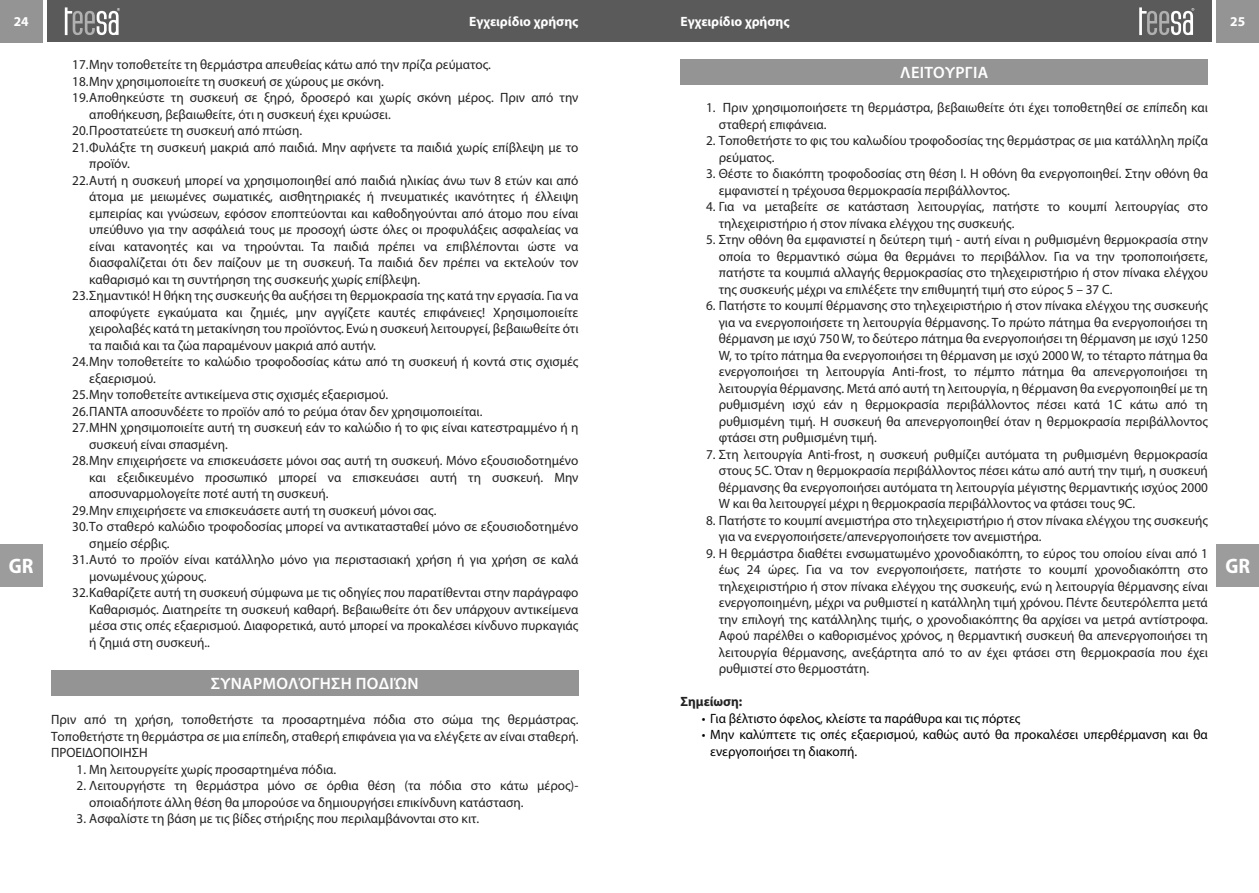
<style>
.page{position:relative;width:1259px;height:893px;background:#fff}
.page>*{position:absolute;margin:0;border:0;box-sizing:border-box;transform-origin:0 0}
.t1{font:700 semi-condensed 21px "Myriad Pro";color:#fff}
.t2{font:600 16.5px "Myriad Pro";letter-spacing:.02em;color:#fff}
.t3{font:13.5px/16.5px "Myriad Pro";color:#222}
.t4{font:13.5px/16.5px "Myriad Pro";color:#000}
.t5{font:700 13.5px "Myriad Pro";color:#fff}
.t6{font:700 13.5px "Myriad Pro";color:#222}
</style>
<div class="page">
<div style="left:629px;top:0;width:583px;height:42px;background:#5a5a5a"></div>
<div style="left:0;top:0;width:43px;height:43px;background:#949494"></div>
<div style="left:47px;top:0;width:582px;height:42px;background:#5a5a5a"></div>
<div style="left:1216px;top:0;width:43px;height:43px;background:#949494"></div>
<svg style="left:65px;top:7px;width:55px;height:28px"></svg>
<svg style="left:1139px;top:7px;width:55px;height:28px"></svg>
<div style="left:0;top:544px;width:43px;height:43px;background:#9c9c9c"></div>
<div style="left:1216px;top:544px;width:43px;height:43px;background:#9c9c9c"></div>
<div style="left:51px;top:671px;width:527px;height:25px;background:#949494"></div>
<div style="left:680px;top:60px;width:528px;height:25px;background:#949494"></div>
<p class="t5" style="left:14px;top:16px;width:16px">24</p>
<p class="t5" style="left:469px;top:16px;width:111px">Εγχειρίδιο χρήσης</p>
<p class="t5" style="left:680px;top:16px;width:111px">Εγχειρίδιο χρήσης</p>
<p class="t5" style="left:1230px;top:16px;width:16px">25</p>
<p class="t3" style="left:72px;top:57px;width:420px">17.Μην τοποθετείτε τη θερμάστρα απευθείας κάτω από την πρίζα ρεύματος.</p>
<p class="t3" style="left:72px;top:74px;width:313px">18.Μην χρησιμοποιείτε τη συσκευή σε χώρους με σκόνη.</p>
<p class="t3" style="left:72px;top:90px;width:507px">19.Αποθηκεύστε τη συσκευή σε ξηρό, δροσερό και χωρίς σκόνη μέρος. Πριν από την</p>
<p class="t3" style="left:89px;top:107px;width:303px">αποθήκευση, βεβαιωθείτε, ότι η συσκευή έχει κρυώσει.</p>
<p class="t3" style="left:72px;top:123px;width:231px">20.Προστατεύετε τη συσκευή από πτώση.</p>
<p class="t3" style="left:72px;top:140px;width:507px">21.Φυλάξτε τη συσκευή μακριά από παιδιά. Μην αφήνετε τα παιδιά χωρίς επίβλεψη με το</p>
<p class="t3" style="left:89px;top:156px;width:42px">προϊόν.</p>
<p class="t3" style="left:72px;top:173px;width:507px">22.Αυτή η συσκευή μπορεί να χρησιμοποιηθεί από παιδιά ηλικίας άνω των 8 ετών και από</p>
<p class="t3" style="left:89px;top:189px;width:490px">άτομα με μειωμένες σωματικές, αισθητηριακές ή πνευματικές ικανότητες ή έλλειψη</p>
<p class="t3" style="left:89px;top:206px;width:490px">εμπειρίας και γνώσεων, εφόσον εποπτεύονται και καθοδηγούνται από άτομο που είναι</p>
<p class="t3" style="left:89px;top:222px;width:490px">υπεύθυνο για την ασφάλειά τους με προσοχή ώστε όλες οι προφυλάξεις ασφαλείας να</p>
<p class="t3" style="left:89px;top:239px;width:490px">είναι κατανοητές και να τηρούνται. Τα παιδιά πρέπει να επιβλέπονται ώστε να</p>
<p class="t3" style="left:89px;top:255px;width:490px">διασφαλίζεται ότι δεν παίζουν με τη συσκευή. Τα παιδιά δεν πρέπει να εκτελούν τον</p>
<p class="t3" style="left:89px;top:272px;width:332px">καθαρισμό και τη συντήρηση της συσκευής χωρίς επίβλεψη.</p>
<p class="t3" style="left:72px;top:288px;width:507px">23.Σημαντικό! Η θήκη της συσκευής θα αυξήσει τη θερμοκρασία της κατά την εργασία. Για να</p>
<p class="t3" style="left:89px;top:305px;width:490px">αποφύγετε εγκαύματα και ζημιές, μην αγγίζετε καυτές επιφάνειες! Χρησιμοποιείτε</p>
<p class="t3" style="left:89px;top:321px;width:490px">χειρολαβές κατά τη μετακίνηση του προϊόντος. Ενώ η συσκευή λειτουργεί, βεβαιωθείτε ότι</p>
<p class="t3" style="left:89px;top:338px;width:288px">τα παιδιά και τα ζώα παραμένουν μακριά από αυτήν.</p>
<p class="t3" style="left:72px;top:354px;width:507px">24.Μην τοποθετείτε το καλώδιο τροφοδοσίας κάτω από τη συσκευή ή κοντά στις σχισμές</p>
<p class="t3" style="left:89px;top:371px;width:68px">εξαερισμού.</p>
<p class="t3" style="left:72px;top:387px;width:317px">25.Μην τοποθετείτε αντικείμενα στις σχισμές εξαερισμού.</p>
<p class="t3" style="left:72px;top:404px;width:412px">26.ΠΑΝΤΑ αποσυνδέετε το προϊόν από το ρεύμα όταν δεν χρησιμοποιείται.</p>
<p class="t3" style="left:72px;top:420px;width:507px">27.ΜΗΝ χρησιμοποιείτε αυτή τη συσκευή εάν το καλώδιο ή το φις είναι κατεστραμμένο ή η</p>
<p class="t3" style="left:89px;top:437px;width:140px">συσκευή είναι σπασμένη.</p>
<p class="t3" style="left:72px;top:453px;width:507px">28.Μην επιχειρήσετε να επισκευάσετε μόνοι σας αυτή τη συσκευή. Μόνο εξουσιοδοτημένο</p>
<p class="t3" style="left:89px;top:470px;width:490px">και εξειδικευμένο προσωπικό μπορεί να επισκευάσει αυτή τη συσκευή. Μην</p>
<p class="t3" style="left:89px;top:486px;width:241px">αποσυναρμολογείτε ποτέ αυτή τη συσκευή.</p>
<p class="t3" style="left:72px;top:503px;width:366px">29.Μην επιχειρήσετε να επισκευάσετε αυτή τη συσκευή μόνοι σας.</p>
<p class="t3" style="left:72px;top:519px;width:507px">30.Το σταθερό καλώδιο τροφοδοσίας μπορεί να αντικατασταθεί μόνο σε εξουσιοδοτημένο</p>
<p class="t3" style="left:89px;top:536px;width:82px">σημείο σέρβις.</p>
<p class="t3" style="left:72px;top:552px;width:507px">31.Αυτό το προϊόν είναι κατάλληλο μόνο για περιστασιακή χρήση ή για χρήση σε καλά</p>
<p class="t3" style="left:89px;top:569px;width:119px">μονωμένους χώρους.</p>
<p class="t3" style="left:72px;top:585px;width:507px">32.Καθαρίζετε αυτή τη συσκευή σύμφωνα με τις οδηγίες που παρατίθενται στην παράγραφο</p>
<p class="t3" style="left:89px;top:602px;width:490px">Καθαρισμός. Διατηρείτε τη συσκευή καθαρή. Βεβαιωθείτε ότι δεν υπάρχουν αντικείμενα</p>
<p class="t3" style="left:89px;top:618px;width:490px">μέσα στις οπές εξαερισμού. Διαφορετικά, αυτό μπορεί να προκαλέσει κίνδυνο πυρκαγιάς</p>
<p class="t3" style="left:89px;top:635px;width:122px">ή ζημιά στη συσκευή..</p>
<p class="t2" style="left:900px;top:66px;width:89px">ΛΕΙΤΟΥΡΓΙΑ</p>
<p class="t3" style="left:719px;top:101px;width:490px;text-indent:-13px">1. Πριν χρησιμοποιήσετε τη θερμάστρα, βεβαιωθείτε ότι έχει τοποθετηθεί σε επίπεδη και σταθερή επιφάνεια.</p>
<p class="t3" style="left:719px;top:134px;width:490px;text-indent:-13px">2. Τοποθετήστε το φις του καλωδίου τροφοδοσίας της θερμάστρας σε μια κατάλληλη πρίζα ρεύματος.</p>
<p class="t3" style="left:719px;top:167px;width:490px;text-indent:-13px">3. Θέστε το διακόπτη τροφοδοσίας στη θέση I. Η οθόνη θα ενεργοποιηθεί. Στην οθόνη θα εμφανιστεί η τρέχουσα θερμοκρασία περιβάλλοντος.</p>
<p class="t3" style="left:719px;top:200px;width:490px;text-indent:-13px">4. Για να μεταβείτε σε κατάσταση λειτουργίας, πατήστε το κουμπί λειτουργίας στο τηλεχειριστήριο ή στον πίνακα ελέγχου της συσκευής.</p>
<p class="t3" style="left:719px;top:233px;width:490px;text-align:justify;text-indent:-13px">5. Στην οθόνη θα εμφανιστεί η δεύτερη τιμή - αυτή είναι η ρυθμισμένη θερμοκρασία στην οποία το θερμαντικό σώμα θα θερμάνει το περιβάλλον. Για να την τροποποιήσετε, πατήστε τα κουμπιά αλλαγής θερμοκρασίας στο τηλεχειριστήριο ή στον πίνακα ελέγχου της συσκευής μέχρι να επιλέξετε την επιθυμητή τιμή στο εύρος 5 – 37 C.</p>
<p class="t3" style="left:719px;top:299px;width:490px;text-align:justify;text-indent:-13px">6. Πατήστε το κουμπί θέρμανσης στο τηλεχειριστήριο ή στον πίνακα ελέγχου της συσκευής για να ενεργοποιήσετε τη λειτουργία θέρμανσης. Το πρώτο πάτημα θα ενεργοποιήσει τη θέρμανση με ισχύ 750 W, το δεύτερο πάτημα θα ενεργοποιήσει τη θέρμανση με ισχύ 1250<br>W, το τρίτο πάτημα θα ενεργοποιήσει τη θέρμανση με ισχύ 2000 W, το τέταρτο πάτημα θα ενεργοποιήσει τη λειτουργία Anti-frost, το πέμπτο πάτημα θα απενεργοποιήσει τη λειτουργία θέρμανσης. Μετά από αυτή τη λειτουργία, η θέρμανση θα ενεργοποιηθεί με τη ρυθμισμένη ισχύ εάν η θερμοκρασία περιβάλλοντος πέσει κατά 1C κάτω από τη ρυθμισμένη τιμή. Η συσκευή θα απενεργοποιηθεί όταν η θερμοκρασία περιβάλλοντος φτάσει στη ρυθμισμένη τιμή.</p>
<p class="t3" style="left:719px;top:447px;width:490px;text-align:justify;text-indent:-13px">7. Στη λειτουργία Anti-frost, η συσκευή ρυθμίζει αυτόματα τη ρυθμισμένη θερμοκρασία στους 5C. Όταν η θερμοκρασία περιβάλλοντος πέσει κάτω από αυτή την τιμή, η συσκευή θέρμανσης θα ενεργοποιήσει αυτόματα τη λειτουργία μέγιστης θερμαντικής ισχύος 2000<br>W και θα λειτουργεί μέχρι η θερμοκρασία περιβάλλοντος να φτάσει τους 9C.</p>
<p class="t3" style="left:719px;top:513px;width:490px;text-indent:-13px">8. Πατήστε το κουμπί ανεμιστήρα στο τηλεχειριστήριο ή στον πίνακα ελέγχου της συσκευής για να ενεργοποιήσετε/απενεργοποιήσετε τον ανεμιστήρα.</p>
<p class="t3" style="left:719px;top:546px;width:490px;text-align:justify;text-indent:-13px">9. Η θερμάστρα διαθέτει ενσωματωμένο χρονοδιακόπτη, το εύρος του οποίου είναι από 1 έως 24 ώρες. Για να τον ενεργοποιήσετε, πατήστε το κουμπί χρονοδιακόπτη στο τηλεχειριστήριο ή στον πίνακα ελέγχου της συσκευής, ενώ η λειτουργία θέρμανσης είναι ενεργοποιημένη, μέχρι να ρυθμιστεί η κατάλληλη τιμή χρόνου. Πέντε δευτερόλεπτα μετά την επιλογή της κατάλληλης τιμής, ο χρονοδιακόπτης θα αρχίσει να μετρά αντίστροφα.<br>Αφού παρέλθει ο καθορισμένος χρόνος, η θερμαντική συσκευή θα απενεργοποιήσει τη λειτουργία θέρμανσης, ανεξάρτητα από το αν έχει φτάσει στη θερμοκρασία που έχει ρυθμιστεί στο θερμοστάτη.</p>
<p class="t6" style="left:680px;top:696px;width:63px">Σημείωση:</p>
<p class="t4" style="left:702px;top:711px;width:320px">• Για βέλτιστο όφελος, κλείστε τα παράθυρα και τις πόρτες</p>
<p class="t4" style="left:710px;top:728px;width:499px;text-indent:-9px">• Μην καλύπτετε τις οπές εξαερισμού, καθώς αυτό θα προκαλέσει υπερθέρμανση και θα ενεργοποιήσει τη διακοπή.</p>
<h1 class="t1" style="left:9px;top:557px;width:26px">GR</h1>
<h1 class="t1" style="left:1225px;top:557px;width:26px">GR</h1>
<p class="t2" style="left:211px;top:677px;width:209px">ΣΥΝΑΡΜΟΛΌΓΗΣΗ ΠΟΔΙΏΝ</p>
<p class="t3" style="left:51px;top:713px;width:529px;text-align:justify">Πριν από τη χρήση, τοποθετήστε τα προσαρτημένα πόδια στο σώμα της θερμάστρας.<br>Τοποθετήστε τη θερμάστρα σε μια επίπεδη, σταθερή επιφάνεια για να ελέγξετε αν είναι σταθερή.<br>ΠΡΟΕΙΔΟΠΟΙΗΣΗ</p>
<p class="t3" style="left:77px;top:762px;width:261px">1. Μη λειτουργείτε χωρίς προσαρτημένα πόδια.</p>
<p class="t3" style="left:89px;top:779px;width:490px;text-indent:-13px">2. Λειτουργήστε τη θερμάστρα μόνο σε όρθια θέση (τα πόδια στο κάτω μέρος)- οποιαδήποτε άλλη θέση θα μπορούσε να δημιουργήσει επικίνδυνη κατάσταση.</p>
<p class="t3" style="left:77px;top:812px;width:404px">3. Ασφαλίστε τη βάση με τις βίδες στήριξης που περιλαμβάνονται στο κιτ.</p>
</div>
